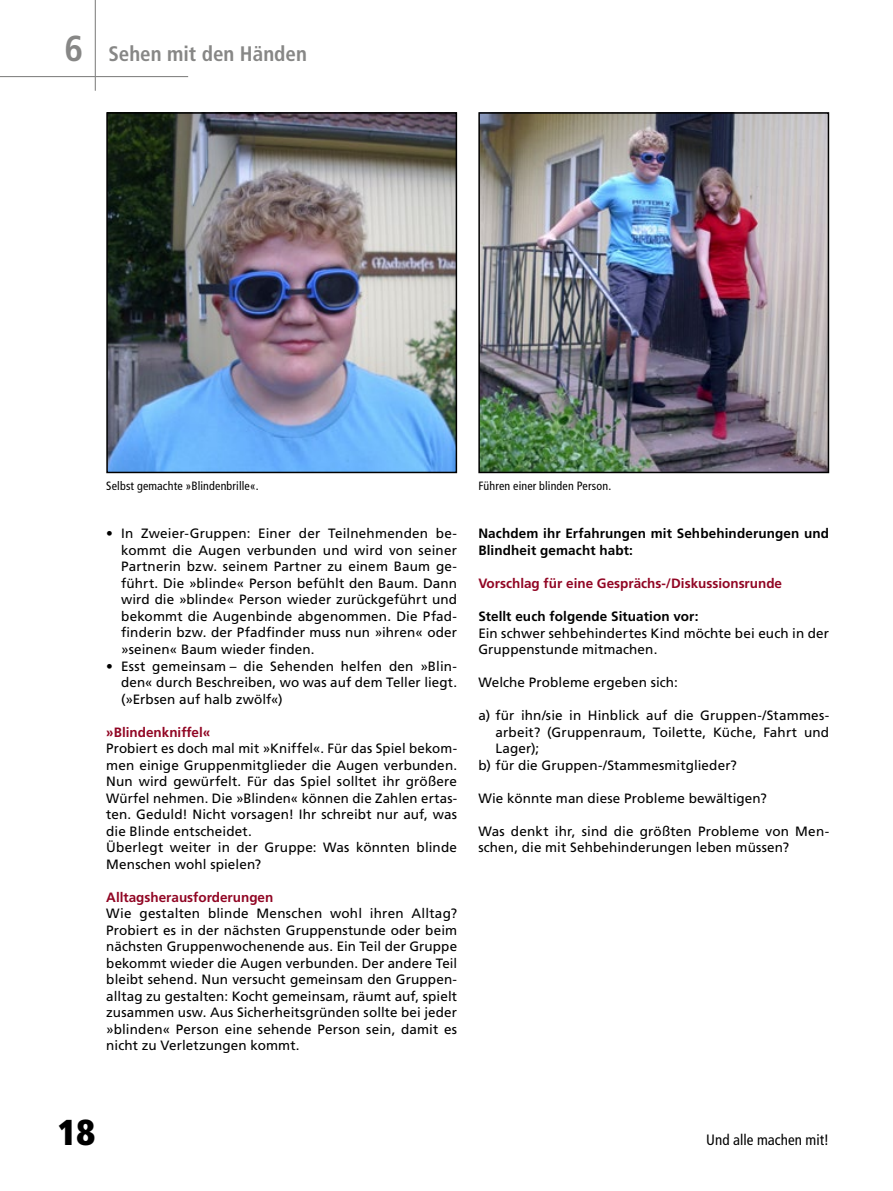
<style>
.page{position:relative;width:893px;height:1191px;background:#fff}
.page>*{position:absolute;margin:0;border:0;box-sizing:border-box;transform-origin:0 0}
.t1{font:900 condensed 36px "Frutiger LT Std";color:#000}
.t2{font:700 condensed 21px "Frutiger LT Std";color:#878786}
.t3{font:condensed 15px "Frutiger LT Std";color:#000}
.t4{font:13.5px/16.5px "Frutiger LT Std";letter-spacing:.01em;color:#000;text-align:justify}
.t5{font:700 13.5px/16.5px "Frutiger LT Std";letter-spacing:.01em;color:#000}
.t6{font:700 13.5px "Frutiger LT Std";color:#910624}
.t7{font:condensed 12px "Frutiger LT Std";letter-spacing:.01em;color:#000}
.s1{font-size:36px}
</style>
<div class="page">
<hr style="left:0;top:76px;width:188px;height:1px;background:#878786">
<hr style="left:95px;top:0;width:1px;height:91px;background:#878786">
<img style="left:109px;top:115px;width:345px;height:355px">
<div style="left:106px;top:112px;width:351px;height:361px;border:2px solid #000"></div>
<img style="left:481px;top:115px;width:345px;height:355px">
<div style="left:478px;top:112px;width:351px;height:361px;border:2px solid #000"></div>
<h2 class="t2" style="left:65px;top:41px;width:244px"><span class="s1">6</span> Sehen mit den Händen</h2>
<p class="t7" style="left:106px;top:478px;width:154px">Selbst gemachte »Blindenbrille«.</p>
<p class="t7" style="left:478px;top:478px;width:134px">Führen einer blinden Person.</p>
<p class="t4" style="left:121px;top:525px;width:337px;text-indent:-15px">• In Zweier-Gruppen: Einer der Teilnehmenden be&shy;kommt die Augen verbunden und wird von seiner Partnerin bzw. seinem Partner zu einem Baum ge&shy;führt. Die »blinde« Person befühlt den Baum. Dann wird die »blinde« Person wieder zurückgeführt und bekommt die Augenbinde abgenommen. Die Pfad&shy;finderin bzw. der Pfadfinder muss nun »ihren« oder »seinen« Baum wieder finden.</p>
<p class="t4" style="left:121px;top:657px;width:337px;text-indent:-15px">• Esst gemeinsam – die Sehenden helfen den »Blin&shy;den« durch Beschreiben, wo was auf dem Teller liegt. (»Erbsen auf halb zwölf«)</p>
<p class="t6" style="left:106px;top:724px;width:106px">»Blindenkniffel«</p>
<p class="t4" style="left:106px;top:740px;width:352px;text-align:left">Probiert es doch mal mit »Kniffel«. Für das Spiel bekom&shy;men einige Gruppenmitglieder die Augen verbunden.<br>Nun wird gewürfelt. Für das Spiel solltet ihr größere Würfel nehmen. Die »Blinden« können die Zahlen ertas&shy;ten. Geduld! Nicht vorsagen! Ihr schreibt nur auf, was die Blinde entscheidet.<br>Überlegt weiter in der Gruppe: Was könnten blinde Menschen wohl spielen?</p>
<p class="t6" style="left:106px;top:889px;width:169px">Alltagsherausforderungen</p>
<p class="t4" style="left:106px;top:905px;width:352px">Wie gestalten blinde Menschen wohl ihren Alltag?<br>Probiert es in der nächsten Gruppenstunde oder beim nächsten Gruppenwochenende aus. Ein Teil der Gruppe bekommt wieder die Augen verbunden. Der andere Teil bleibt sehend. Nun versucht gemeinsam den Gruppen&shy;alltag zu gestalten: Kocht gemeinsam, räumt auf, spielt zusammen usw. Aus Sicherheitsgründen sollte bei jeder »blinden« Person eine sehende Person sein, damit es nicht zu Verletzungen kommt.</p>
<p class="t5" style="left:478px;top:525px;width:352px">Nachdem ihr Erfahrungen mit Sehbehinderungen und<br>Blindheit gemacht habt:</p>
<p class="t6" style="left:478px;top:575px;width:305px">Vorschlag für eine Gesprächs-/Diskussionsrunde</p>
<p class="t5" style="left:478px;top:608px;width:222px">Stellt euch folgende Situation vor:</p>
<p class="t4" style="left:478px;top:624px;width:352px">Ein schwer sehbehindertes Kind möchte bei euch in der<br>Gruppenstunde mitmachen.</p>
<p class="t4" style="left:478px;top:674px;width:201px">Welche Probleme ergeben sich:</p>
<p class="t4" style="left:478px;top:707px;width:352px">a) für ihn/sie in Hinblick auf die Gruppen-/Stammes-</p>
<p class="t4" style="left:495px;top:723px;width:335px">arbeit? (Gruppenraum, Toilette, Küche, Fahrt und</p>
<p class="t4" style="left:495px;top:740px;width:45px">Lager);</p>
<p class="t4" style="left:478px;top:756px;width:260px">b) für die Gruppen-/Stammesmitglieder?</p>
<p class="t4" style="left:478px;top:789px;width:290px">Wie könnte man diese Probleme bewältigen?</p>
<p class="t4" style="left:478px;top:822px;width:352px">Was denkt ihr, sind die größten Probleme von Men&shy;schen, die mit Sehbehinderungen leben müssen?</p>
<h1 class="t1" style="left:58px;top:1110px;width:39px">18</h1>
<p class="t3" style="left:706px;top:1131px;width:124px">Und alle machen mit!</p>
</div>
